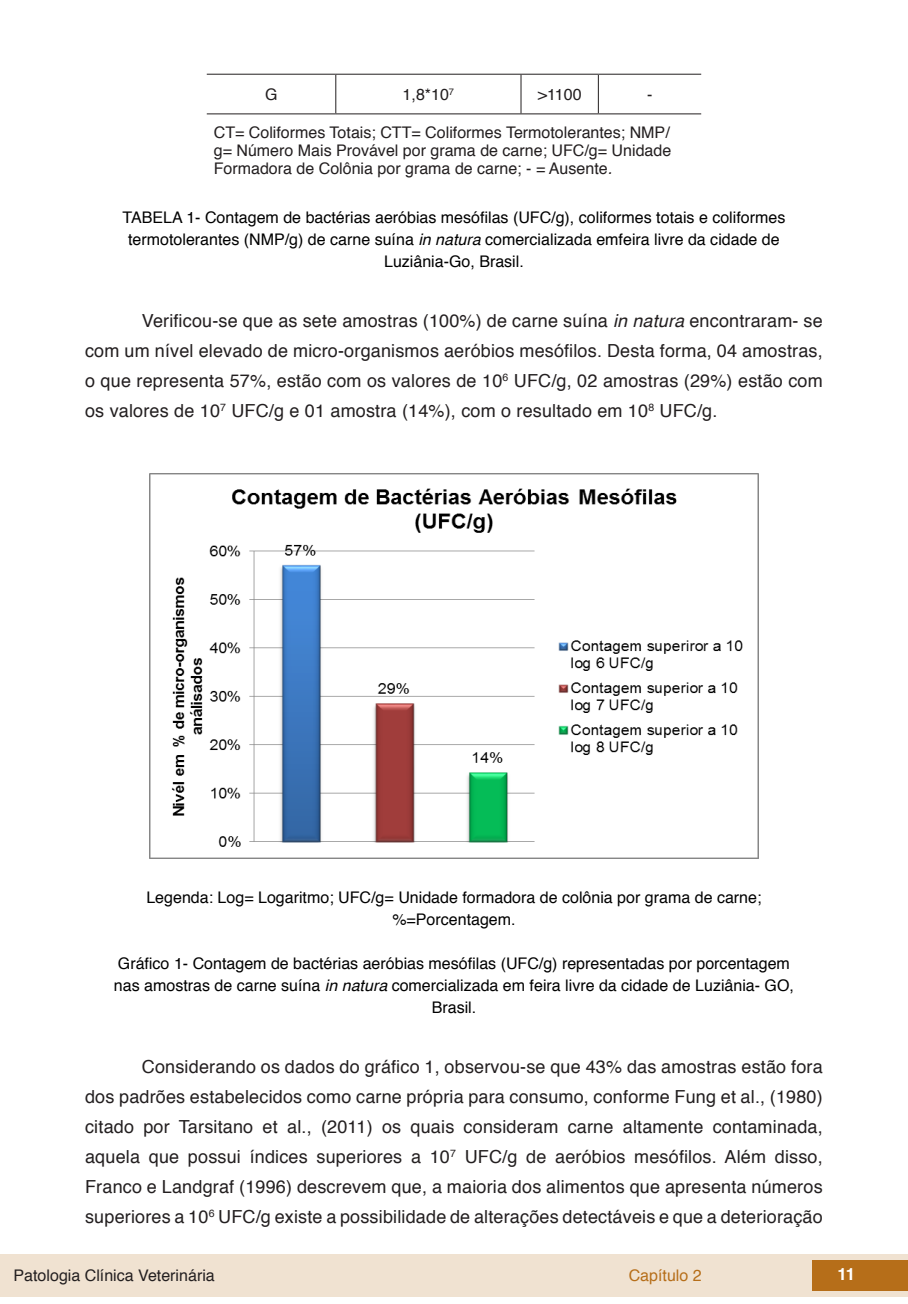
<style>
.page{position:relative;width:908px;height:1304px;background:#fff}
.page>*{position:absolute;margin:0;border:0;box-sizing:border-box;transform-origin:0 0}
.txt{font:18px/30px "Helvetica";letter-spacing:.01em;color:#231f20;text-align:justify}
.t1{font:700 16.8px "Helvetica";color:#fff}
.info_tab_graf_imag{font:16px/22px "Helvetica";color:#000;text-align:center}
.tab_txt_centro{font:16px/18px "Helvetica";color:#231f20;text-align:justify}
.t2{font:16px "Helvetica";color:#b66e19}
.s1{font-style:italic}
</style>
<div class="page">
<div style="left:0;top:1254px;width:906px;height:43px;background:#f0e2d1"></div>
<div style="left:812px;top:1261px;width:95px;height:30px;background:#b66e19"></div>
<hr style="left:335px;top:75px;width:1px;height:38px;background:#231f20">
<hr style="left:520px;top:75px;width:1px;height:38px;background:#231f20">
<hr style="left:597px;top:75px;width:1px;height:38px;background:#231f20">
<hr style="left:207px;top:74px;width:128px;height:1px;background:#231f20">
<hr style="left:335px;top:74px;width:185px;height:1px;background:#231f20">
<hr style="left:520px;top:74px;width:78px;height:1px;background:#231f20">
<hr style="left:598px;top:74px;width:103px;height:1px;background:#231f20">
<hr style="left:207px;top:113px;width:128px;height:1px;background:#231f20">
<hr style="left:335px;top:113px;width:185px;height:1px;background:#231f20">
<hr style="left:520px;top:113px;width:78px;height:1px;background:#231f20">
<hr style="left:598px;top:113px;width:103px;height:1px;background:#231f20">
<img style="left:149px;top:474px;width:609px;height:384px">
<p class="tab_txt_centro" style="left:265px;top:86px;width:14px">G</p>
<p class="tab_txt_centro" style="left:402px;top:86px;width:53px">1,8*10<sup>7</sup></p>
<p class="tab_txt_centro" style="left:537px;top:86px;width:45px">&gt;1100</p>
<p class="tab_txt_centro" style="left:646px;top:86px;width:7px">-</p>
<p class="tab_txt_centro" style="left:214px;top:124px;width:459px">CT= Coliformes Totais; CTT= Coliformes Termotolerantes; NMP/ g= Número Mais Provável por grama de carne; UFC/g= Unidade Formadora de Colônia por grama de carne; - = Ausente<span class="s1">.</span></p>
<p class="info_tab_graf_imag" style="left:122px;top:207px;width:664px">TABELA 1- Contagem de bactérias aeróbias mesófilas (UFC/g), coliformes totais e coliformes termotolerantes (NMP/g) de carne suína <span class="s1">in natura</span> comercializada emfeira livre da cidade de<br>Luziânia-Go, Brasil.</p>
<p class="txt" style="left:85px;top:306px;width:739px;text-indent:57px">Verificou-se que as sete amostras (100%) de carne suína <span class="s1">in natura</span> encontraram- se com um nível elevado de micro-organismos aeróbios mesófilos. Desta forma, 04 amostras, o que representa 57%, estão com os valores de 10<sup>6</sup> UFC/g, 02 amostras (29%) estão com os valores de 10<sup>7</sup> UFC/g e 01 amostra (14%), com o resultado em 10<sup>8</sup> UFC/g.</p>
<p class="info_tab_graf_imag" style="left:146px;top:887px;width:616px">Legenda: Log= Logaritmo; UFC/g= Unidade formadora de colônia por grama de carne; %=Porcentagem.</p>
<p class="info_tab_graf_imag" style="left:114px;top:953px;width:681px">Gráfico 1- Contagem de bactérias aeróbias mesófilas (UFC/g) representadas por porcentagem nas amostras de carne suína <span class="s1">in natura</span> comercializada em feira livre da cidade de Luziânia- GO,<br>Brasil.</p>
<p class="txt" style="left:85px;top:1053px;width:738px;text-indent:57px">Considerando os dados do gráfico 1, observou-se que 43% das amostras estão fora dos padrões estabelecidos como carne própria para consumo, conforme Fung et al., (1980) citado por Tarsitano et al., (2011) os quais consideram carne altamente contaminada, aquela que possui índices superiores a 10<sup>7</sup> UFC/g de aeróbios mesófilos. Além disso, Franco e Landgraf (1996) descrevem que, a maioria dos alimentos que apresenta números superiores a 10<sup>6</sup> UFC/g existe a possibilidade de alterações detectáveis e que a deterioração</p>
<p class="tab_txt_centro" style="left:14px;top:1267px;width:202px">Patologia Clínica Veterinária</p>
<p class="t2" style="left:628px;top:1263px;width:74px">Capítulo 2</p>
<p class="t1" style="left:837px;top:1261px;width:19px">11</p>
</div>
